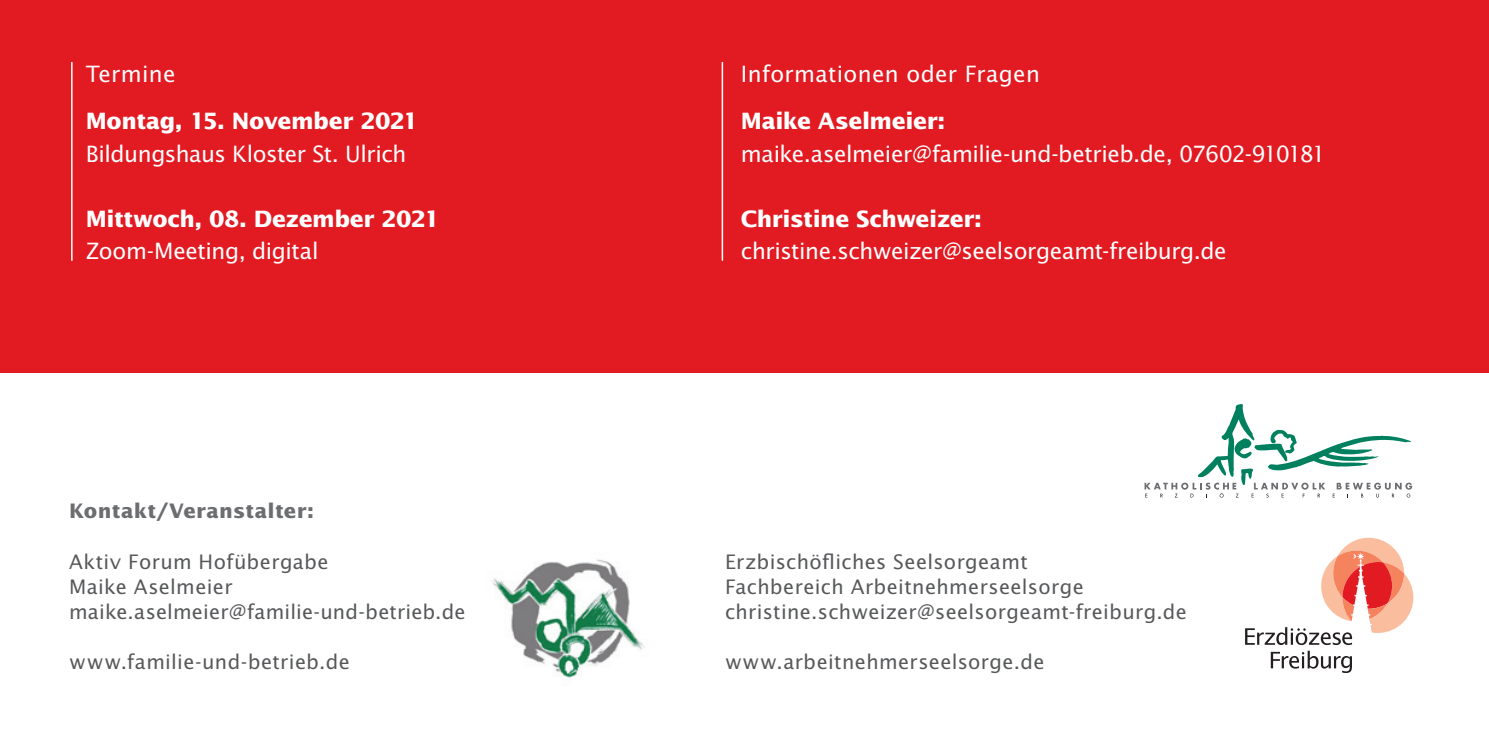
<style>
.page{position:relative;width:1489px;height:745px;background:#fff}
.page>*{position:absolute;margin:0;border:0;box-sizing:border-box;transform-origin:0 0}
.t1{font:22.5px "Lucida Sans";letter-spacing:-.02em;color:#fff}
.t2{font:700 22.5px "Lucida Sans";letter-spacing:-.035em;color:#fff}
.t3{font:22.5px "Lucida Sans";letter-spacing:.015em;color:#fff}
.t4{font:20px/25px "Lucida Sans";letter-spacing:.015em;color:#57585a}
.t5{font:700 20px "Lucida Sans";letter-spacing:-.005em;color:#6c6d70}
</style>
<div class="page">
<img style="left:491px;top:559px;width:154px;height:120px">
<div style="left:0;top:0;width:1488px;height:372px;background:#e21a21"></div>
<svg style="left:1270px;top:650px;width:81px;height:22px"></svg>
<svg style="left:1245px;top:537px;width:168px;height:107px"></svg>
<hr style="left:71px;top:62px;width:2px;height:198px;background:#fff">
<hr style="left:721px;top:62px;width:2px;height:198px;background:#fff">
<svg style="left:1144px;top:404px;width:268px;height:93px"></svg>
<p class="t1" style="left:86px;top:60px;width:91px">Termine</p>
<p class="t2" style="left:86px;top:107px;width:334px">Montag, 15. November 2021</p>
<p class="t1" style="left:86px;top:140px;width:322px">Bildungshaus Kloster St. Ulrich</p>
<p class="t2" style="left:86px;top:205px;width:355px">M ittwoch, 08. Dezember 2021</p>
<p class="t1" style="left:86px;top:237px;width:234px">Zoom-Meeting, digital</p>
<p class="t5" style="left:69px;top:499px;width:246px">Kontakt/Veranstalter:</p>
<p class="t4" style="left:69px;top:548px;width:398px">Aktiv Forum Hofübergabe<br>Maike Aselmeier maike.aselmeier@familie-und-betrieb.de</p>
<p class="t4" style="left:69px;top:648px;width:282px">www.familie-und-betrieb.de</p>
<p class="t3" style="left:741px;top:60px;width:300px">I nformationen oder Fragen</p>
<p class="t2" style="left:741px;top:107px;width:206px">Maike Aselmeier:</p>
<p class="t1" style="left:741px;top:140px;width:586px">maike.aselmeier@familie-und-betrieb.de, 07602-910181</p>
<p class="t2" style="left:741px;top:205px;width:242px">Christine Schweizer:</p>
<p class="t1" style="left:741px;top:237px;width:487px">christine.schweizer@seelsorgeamt-freiburg.de</p>
<p class="t4" style="left:725px;top:548px;width:463px">Erzbischöfliches Seelsorgeamt<br>Fachbereich Arbeitnehmerseelsorge christine.schweizer@seelsorgeamt-freiburg.de</p>
<p class="t4" style="left:725px;top:648px;width:321px">www.arbeitnehmerseelsorge.de</p>
</div>
